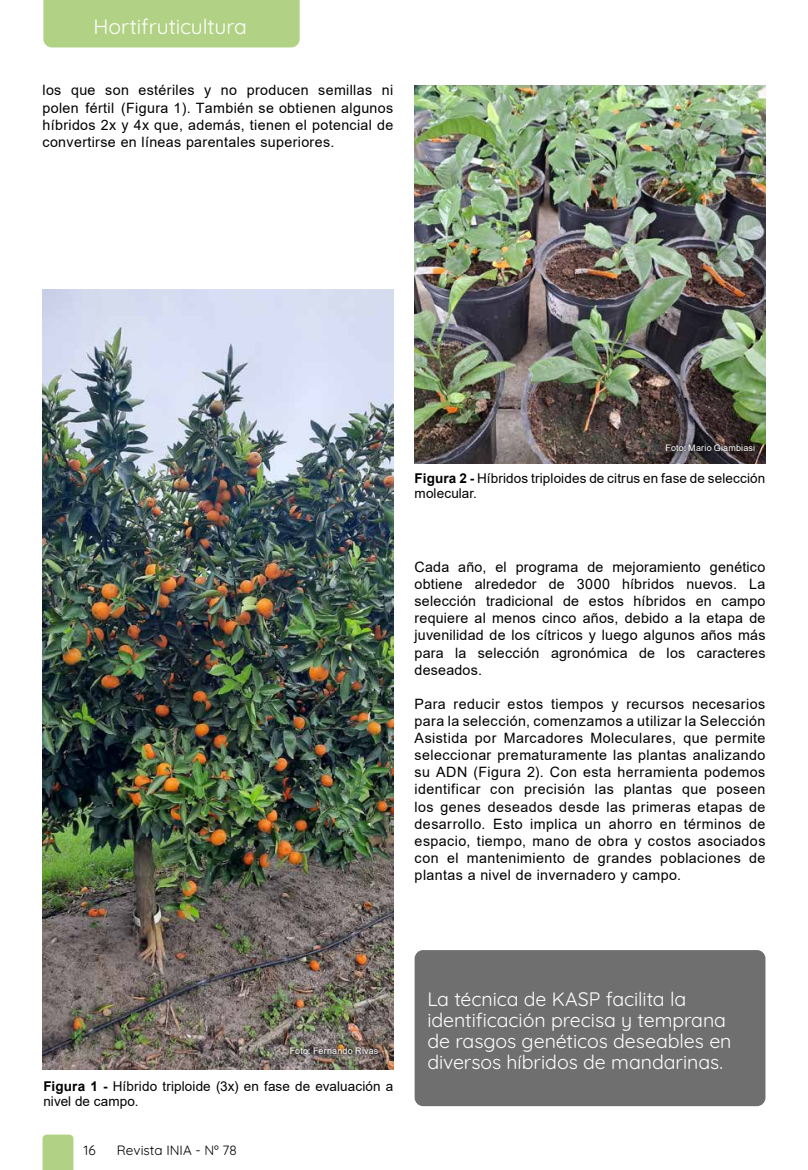
<style>
.page{position:relative;width:808px;height:1170px;background:#fff}
.page>*{position:absolute;margin:0;border:0;box-sizing:border-box;transform-origin:0 0}
.t1{font:300 21px "Quicksand";letter-spacing:-.005em;color:#fff}
.t2{font:300 19.5px/21px "Quicksand";letter-spacing:-.005em;color:#fff}
.t3{font:14.25px/17.1px "Arial";letter-spacing:.025em;color:#000;text-align:justify}
.t4{font:13.5px/15px "Arial";letter-spacing:.01em;color:#000}
.t5{font:300 13.5px "Quicksand";color:#000}
.t6{font:9px "Arial";letter-spacing:.02em;color:#fff}
.s1{font-weight:700}
</style>
<div class="page">
<div style="left:43px;top:0;width:257px;height:47px;background:#b1d284"></div>
<svg style="left:43px;top:1134px;width:30px;height:35px"></svg>
<img style="left:42px;top:289px;width:351px;height:780px">
<svg style="left:286px;top:1043px;width:97px;height:15px"></svg>
<div style="left:415px;top:950px;width:350px;height:156px;background:#706f6f;border-radius:9px"></div>
<img style="left:415px;top:85px;width:350px;height:378px">
<svg style="left:662px;top:440px;width:97px;height:15px"></svg>
<h1 class="t1" style="left:93px;top:10px;width:155px">Hortifruticultura</h1>
<p class="t3" style="left:43px;top:82px;width:352px">los que son estériles y no producen semillas ni polen fértil (Figura 1). También se obtienen algunos híbridos 2x y 4x que, además, tienen el potencial de convertirse en líneas parentales superiores.</p>
<p class="t6" style="left:665px;top:441px;width:91px">Foto: Mario Giambiasi</p>
<p class="t4" style="left:415px;top:470px;width:352px"><span class="s1">Figura 2 -</span> Híbridos triploides de citrus en fase de selección molecular.</p>
<p class="t3" style="left:415px;top:558px;width:352px">Cada año, el programa de mejoramiento genético obtiene alrededor de 3000 híbridos nuevos. La selección tradicional de estos híbridos en campo requiere al menos cinco años, debido a la etapa de juvenilidad de los cítricos y luego algunos años más para la selección agronómica de los caracteres deseados.</p>
<p class="t3" style="left:415px;top:695px;width:352px">Para reducir estos tiempos y recursos necesarios para la selección, comenzamos a utilizar la Selección Asistida por Marcadores Moleculares, que permite seleccionar prematuramente las plantas analizando su ADN (Figura 2). Con esta herramienta podemos identificar con precisión las plantas que poseen los genes deseados desde las primeras etapas de desarrollo. Esto implica un ahorro en términos de espacio, tiempo, mano de obra y costos asociados con el mantenimiento de grandes poblaciones de plantas a nivel de invernadero y campo.</p>
<p class="t6" style="left:290px;top:1044px;width:90px">Foto: Fernando Rivas</p>
<p class="t4" style="left:43px;top:1078px;width:351px"><span class="s1">Figura 1 -</span> Híbrido triploide (3x) en fase de evaluación a nivel de campo.</p>
<p class="t5" style="left:84px;top:1139px;width:14px">16</p>
<p class="t5" style="left:117px;top:1139px;width:121px">Revista INIA - Nº 78</p>
<h2 class="t2" style="left:427px;top:986px;width:306px">La técnica de KASP facilita la identificación precisa y temprana de rasgos genéticos deseables en diversos híbridos de mandarinas.</h2>
</div>
